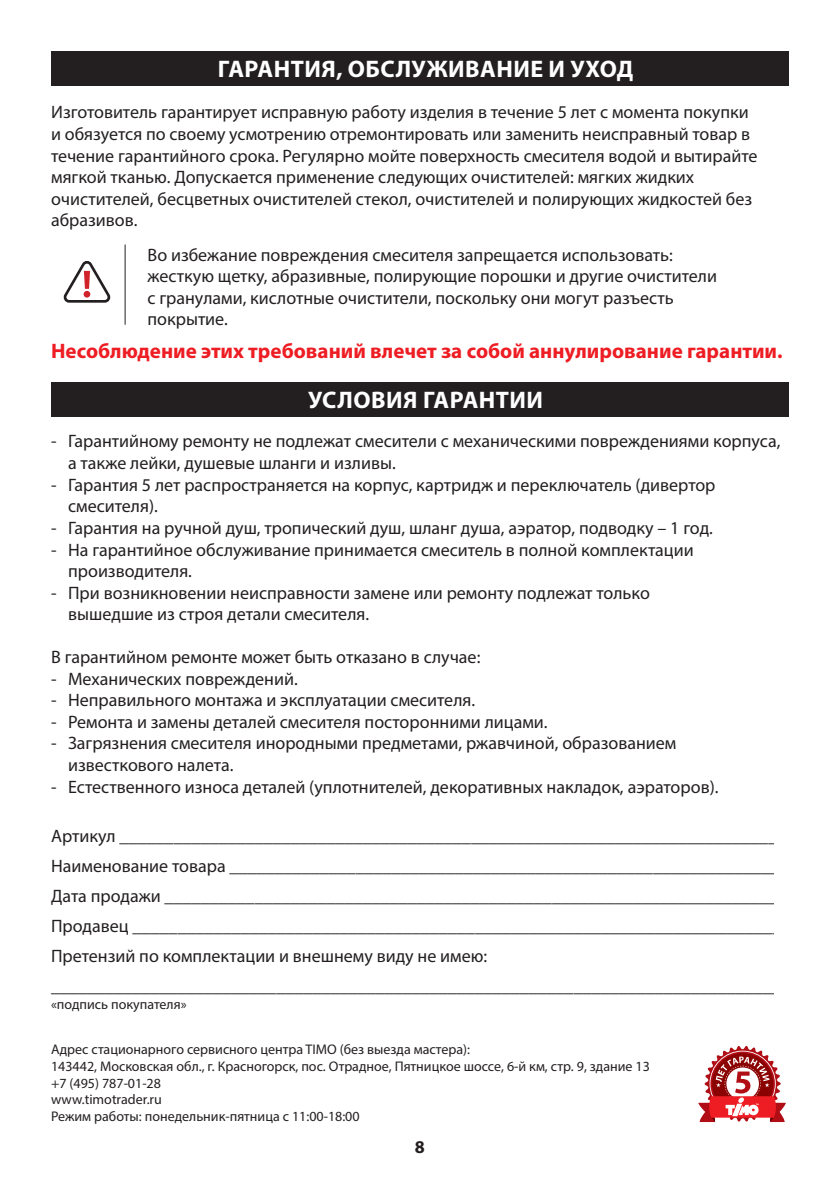
<style>
.page{position:relative;width:840px;height:1191px;background:#fff}
.page>*{position:absolute;margin:0;border:0;box-sizing:border-box;transform-origin:0 0}
.t1{font:700 24px "Myriad Pro";letter-spacing:.02em;color:#fff}
.t2{font:700 21px "Myriad Pro";color:#ee1d23}
.t3{font:18px/21.6px "Myriad Pro";color:#231f20}
.t4{font:700 18px "Myriad Pro";color:#231f20}
.t5{font:14px/16.8px "Myriad Pro";color:#231f20}
</style>
<div class="page">
<div style="left:51px;top:51px;width:737px;height:34px;background:#231f20"></div>
<div style="left:51px;top:382px;width:737px;height:34px;background:#231f20"></div>
<svg style="left:698px;top:1046px;width:88px;height:77px"></svg>
<svg style="left:64px;top:261px;width:46px;height:42px"></svg>
<hr style="left:125px;top:244px;width:1px;height:81px;background:#231f20">
<h1 class="t1" style="left:218px;top:53px;width:416px">ГАРАНТИЯ, ОБСЛУЖИВАНИЕ И УХОД</h1>
<p class="t3" style="left:51px;top:101px;width:707px">Изготовитель гарантирует исправную работу изделия в течение 5 лет с момента покупки и обязуется по своему усмотрению отремонтировать или заменить неисправный товар в течение гарантийного срока. Регулярно мойте поверхность смесителя водой и вытирайте мягкой тканью. Допускается применение следующих очистителей: мягких жидких очистителей, бесцветных очистителей стекол, очистителей и полирующих жидкостей без абразивов.</p>
<p class="t3" style="left:147px;top:243px;width:570px">Во избежание повреждения смесителя запрещается использовать: жесткую щетку, абразивные, полирующие порошки и другие очистители с гранулами, кислотные очистители, поскольку они могут разъесть покрытие.</p>
<p class="t2" style="left:51px;top:337px;width:732px">Несоблюдение этих требований влечет за собой аннулирование гарантии.</p>
<h1 class="t1" style="left:308px;top:384px;width:236px">УСЛОВИЯ ГАРАНТИИ</h1>
<p class="t3" style="left:68px;top:430px;width:713px;text-indent:-17px">- Гарантийному ремонту не подлежат смесители с механическими повреждениями корпуса, а также лейки, душевые шланги и изливы.</p>
<p class="t3" style="left:68px;top:473px;width:648px;text-indent:-17px">- Гарантия 5 лет распространяется на корпус, картридж и переключатель (дивертор смесителя).</p>
<p class="t3" style="left:51px;top:517px;width:663px">- Гарантия на ручной душ, тропический душ, шланг душа, аэратор, подводку – 1 год.</p>
<p class="t3" style="left:68px;top:538px;width:626px;text-indent:-17px">- На гарантийное обслуживание принимается смеситель в полной комплектации производителя.</p>
<p class="t3" style="left:68px;top:581px;width:583px;text-indent:-17px">- При возникновении неисправности замене или ремонту подлежат только вышедшие из строя детали смесителя.</p>
<p class="t3" style="left:51px;top:646px;width:430px">В гарантийном ремонте может быть отказано в случае:</p>
<p class="t3" style="left:51px;top:667px;width:248px">- Механических повреждений.</p>
<p class="t3" style="left:51px;top:689px;width:425px">- Неправильного монтажа и эксплуатации смесителя.</p>
<p class="t3" style="left:51px;top:710px;width:497px">- Ремонта и замены деталей смесителя посторонними лицами.</p>
<p class="t3" style="left:68px;top:732px;width:609px;text-indent:-17px">- Загрязнения смесителя инородными предметами, ржавчиной, образованием известкового налета.</p>
<p class="t3" style="left:51px;top:775px;width:668px">- Естественного износа деталей (уплотнителей, декоративных накладок, аэраторов).</p>
<p class="t3" style="left:51px;top:820px;width:731px;line-height:30px">Артикул _________________________________________________________________________ Наименование товара _____________________________________________________________ Дата продажи ____________________________________________________________________ Продавец ________________________________________________________________________ Претензий по комплектации и внешнему виду не имею: _________________________________________________________________________________</p>
<p class="t5" style="left:51px;top:995px;width:137px">«подпись покупателя»</p>
<p class="t5" style="left:51px;top:1040px;width:600px">Адрес стационарного сервисного центра TIMO (без выезда мастера):<br>143442, Московская обл., г. Красногорск, пос. Отрадное, Пятницкое шоссе, 6-й км, стр. 9, здание 13 +7 (495) 787-01-28<br>www.timotrader.ru<br>Режим работы: понедельник-пятница с 11:00-18:00</p>
<p class="t4" style="left:415px;top:1135px;width:11px">8</p>
</div>
